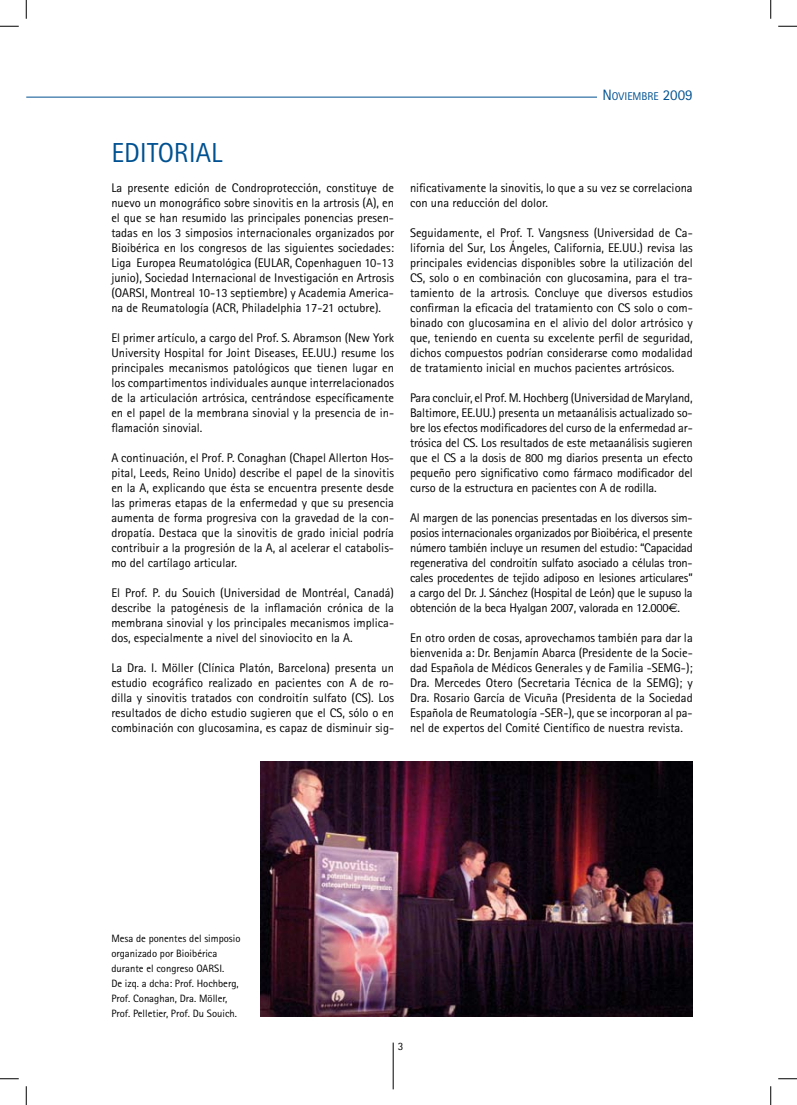
<style>
.page{position:relative;width:797px;height:1105px;background:#fff}
.page>*{position:absolute;margin:0;border:0;box-sizing:border-box;transform-origin:0 0}
.t1{font:27.5px "Rotis Sans Serif";color:#005191}
.t2{font:12.5px/15px "Rotis Sans Serif";color:#000;text-align:justify}
.t3{font:11.25px "Rotis Sans Serif";color:#005191}
.t4{font:11.25px "Rotis Sans Serif";color:#000}
.t5{font:10.62px/15px "Rotis Sans Serif";color:#000}
.s1{font-size:15px}
.s2{font-family:"Euro Sans Std"}
</style>
<div class="page">
<hr style="left:26px;top:97px;width:666px;height:1px;background:#005191">
<hr style="left:393px;top:1042px;width:1px;height:47px;background:#000">
<div style="left:597px;top:88px;width:95px;height:12px;background:#fff"></div>
<img style="left:261px;top:762px;width:431px;height:255px">
<svg style="left:0;top:25px;width:19px;height:2px"></svg>
<svg style="left:778px;top:25px;width:19px;height:2px"></svg>
<svg style="left:0;top:1078px;width:19px;height:1px"></svg>
<svg style="left:778px;top:1078px;width:19px;height:1px"></svg>
<svg style="left:25px;top:0;width:2px;height:19px"></svg>
<svg style="left:25px;top:1086px;width:2px;height:19px"></svg>
<svg style="left:770px;top:0;width:1px;height:19px"></svg>
<svg style="left:770px;top:1086px;width:1px;height:19px"></svg>
<p class="t3" style="left:602px;top:89px;width:92px"><span class="s1">N</span> OVIEMBRE <span class="s1">2009</span></p>
<h1 class="t1" style="left:111px;top:136px;width:108px">Editorial</h1>
<p class="t2" style="left:111px;top:180px;width:284px">La presente edición de Condroprotección, constituye de nuevo un monográfico sobre sinovitis en la artrosis (A), en el que se han resumido las principales ponencias presen&shy;tadas en los 3 simposios internacionales organizados por Bioibérica en los congresos de las siguientes sociedades:<br>Liga Europea Reumatológica (EULAR, Copenhaguen 10-13 junio), Sociedad I nternacional de I nvestigación en Artrosis (OARSI</p>
<p class="t2" style="left:111px;top:285px;width:284px;text-indent:34px">, Montreal 10-13 septiembre) y Academia America&shy;na de Reumatología (ACR, Philadelphia 17-21 octubre).</p>
<p class="t2" style="left:111px;top:330px;width:284px">El primer artículo, a cargo del Prof. S. Abramson (New York University Hospital for Joint Diseases, EE.UU.) resume los principales mecanismos patológicos que tienen lugar en los compartimentos individuales aunque interrelacionados de la articulación artrósica, centrándose específicamente en el papel de la membrana sinovial y la presencia de in&shy;flamación sinovial.</p>
<p class="t2" style="left:111px;top:450px;width:284px">A continuación, el Prof. P. Conaghan (Chapel Allerton Hos&shy;pital, Leeds, Reino Unido) describe el papel de la sinovitis en la A, explicando que ésta se encuentra presente desde las primeras etapas de la enfermedad y que su presencia aumenta de forma progresiva con la gravedad de la con&shy;dropatía. Destaca que la sinovitis de grado inicial podría contribuir a la progresión de la A, al acelerar el catabolis&shy;mo del cartílago articular.</p>
<p class="t2" style="left:111px;top:585px;width:284px">El Prof. P. du Souich (Universidad de Montréal, Canadá) describe la patogénesis de la inflamación crónica de la membrana sinovial y los principales mecanismos implica&shy;dos, especialmente a nivel del sinoviocito en la A.</p>
<p class="t2" style="left:111px;top:660px;width:284px">La Dra. I. Möller (Clínica Platón, Barcelona) presenta un estudio ecográfico realizado en pacientes con A de ro&shy;dilla y sinovitis tratados con condroitín sulfato (CS). Los resultados de dicho estudio sugieren que el CS, sólo o en combinación con glucosamina, es capaz de disminuir sig-</p>
<p class="t2" style="left:410px;top:180px;width:284px">nificativamente la sinovitis, lo que a su vez se correlaciona con una reducción del dolor.</p>
<p class="t2" style="left:410px;top:225px;width:284px">Seguidamente, el Prof. T. Vangsness (Universidad de Ca&shy;lifornia del Sur, Los Ángeles, California, EE.UU.) revisa las principales evidencias disponibles sobre la utilización del CS, solo o en combinación con glucosamina, para el tra&shy;tamiento de la artrosis. Concluye que diversos estudios confirman la eficacia del tratamiento con CS solo o com&shy;binado con glucosamina en el alivio del dolor artrósico y que, teniendo en cuenta su excelente perfil de seguridad, dichos compuestos podrían considerarse como modalidad de tratamiento inicial en muchos pacientes artrósicos.</p>
<p class="t2" style="left:410px;top:390px;width:284px">Para concluir, el Prof. M. Hochberg (Universidad de Maryland, Baltimore, EE.UU.) presenta un metaanálisis actualizado so&shy;bre los efectos modificadores del curso de la enfermedad ar&shy;trósica del CS. Los resultados de este metaanálisis sugieren que el CS a la dosis de 800 mg diarios presenta un efecto pequeño pero significativo como fármaco modificador del curso de la estructura en pacientes con A de rodilla.</p>
<p class="t2" style="left:410px;top:510px;width:284px">Al margen de las ponencias presentadas en los diversos sim&shy;posios internacionales organizados por Bioibérica, el presente número también incluye un resumen del estudio: “Capacidad regenerativa del condroitín sulfato asociado a células tron&shy;cales procedentes de tejido adiposo en lesiones articulares” a cargo del Dr. J. Sánchez (Hospital de León) que le supuso la obtención de la beca Hyalgan 2007, valorada en 12.000<span class="s2">€</span>.</p>
<p class="t2" style="left:410px;top:630px;width:284px">En otro orden de cosas, aprovechamos también para dar la bienvenida a: Dr. Benjamín Abarca (Presidente de la Socie&shy;dad Española de Médicos Generales y de Familia -SEMG-); Dra. M ercedes Otero (Secretaria Técnica de la SEM G); y Dra. Rosario García de Vicuña (Presidenta de la Sociedad Española de Reumatología -SER-), que se incorporan al pa&shy;nel de expertos del Comité Científico de nuestra revista.</p>
<p class="t5" style="left:111px;top:931px;width:131px">Mesa de ponentes del simposio organizado por Bioibérica durante el congreso OARSI</p>
<p class="t5" style="left:111px;top:961px;width:129px;text-indent:111px">.<br>De izq. a dcha: Prof. Hochberg,<br>Prof. Conaghan, Dra. Möller,<br>Prof. Pelletier, Prof. Du Souich.</p>
<p class="t4" style="left:398px;top:1040px;width:7px">3</p>
</div>
